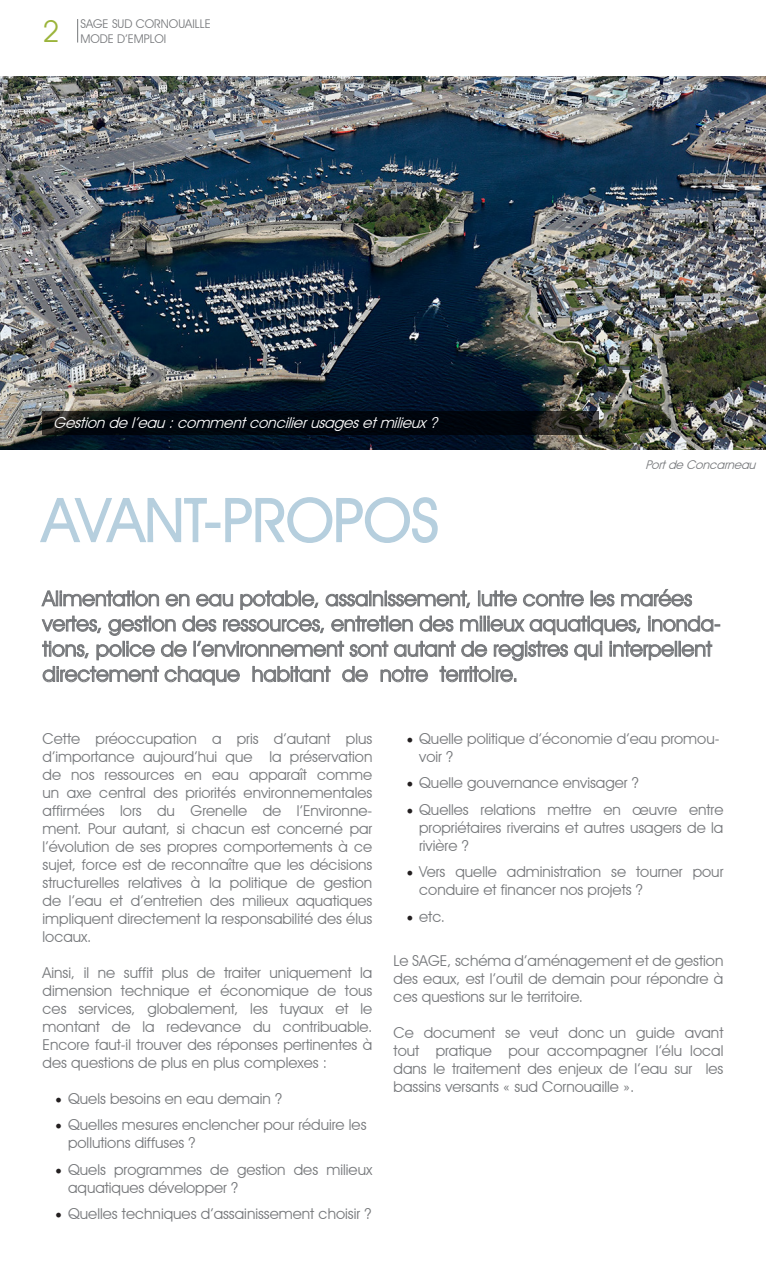
<style>
.page{position:relative;width:766px;height:1276px;background:#fff}
.page>*{position:absolute;margin:0;border:0;box-sizing:border-box;transform-origin:0 0}
.t1{font:60px "Avant Garde IT Cby BT";color:#b6cfde}
.t2{font:30px "Avant Garde IT Cby BT";color:#9bb43b}
.t3{font:21px/25.2px "Avant Garde IT Cby BT";color:#76787b}
.t4{font:15px/18px "Avant Garde IT Cby BT";color:#76787b;text-align:justify}
.t5{font:italic 15px "Avant Garde IT Cby BT";color:#fff}
.t6{font:12px/14.4px "Avant Garde IT Cby BT";color:#76787b}
.t7{font:italic 12px "Avant Garde IT Cby BT";color:#76787b}
.s1{font-family:"Minion Pro";font-size:18px;color:#231f20}
</style>
<div class="page">
<svg style="left:77px;top:19px;width:1px;height:24px"></svg>
<svg style="left:40px;top:498px;width:167px;height:45px"></svg>
<div style="left:205px;top:522px;width:15px;height:6px;border:2px solid #b6cfde"></div>
<svg style="left:225px;top:497px;width:213px;height:46px"></svg>
<svg style="left:41px;top:589px;width:678px;height:96px"></svg>
<img style="left:0;top:76px;width:765px;height:373px">
<svg style="left:43px;top:411px;width:555px;height:23px;fill:#00060d"></svg>
<p class="t2" style="left:43px;top:13px;width:18px">2</p>
<p class="t6" style="left:80px;top:17px;width:132px">SAGE SUD CORNOUAILLE<br>MODE D’EMPLOI</p>
<p class="t5" style="left:53px;top:414px;width:389px">Gestionde l’eau:commentconcilierusagesetmilieux?</p>
<p class="t1" style="left:43px;top:483px;width:398px">AVANT-PROPOS</p>
<p class="t7" style="left:645px;top:458px;width:115px">Portde Concarneau</p>
<p class="t3" style="left:43px;top:585px;width:679px">Alimentation en eau potable, assainissement, lutte contre les marées vertes, gestion des ressources, entretien des milieux aquatiques, inonda&shy;tions, police de l’environnement sont autant de registres qui interpellent directement chaque habitant de notre territoire.</p>
<p class="t4" style="left:43px;top:729px;width:331px">Cette préoccupation a pris d’autant plus d’importance aujourd’hui que la préservation de nos ressources en eau apparaît comme un axe central des priorités environnementales affirmées lors du Grenelle de l’Environne&shy;ment. Pour autant, si chacun est concerné par l’évolution de ses propres comportements à ce sujet, force est de reconnaître que les décisions structurelles relatives à la politique de gestion de l’eau et d’entretien des milieux aquatiques impliquent directement la responsabilité des élus locaux.</p>
<p class="t4" style="left:43px;top:963px;width:331px">Ainsi, il ne suffit plus de traiter uniquement la dimension technique et économique de tous ces services, globalement, les tuyaux et le montant de la redevance du contribuable.<br>Encore faut-il trouver des réponses pertinentes à des questions de plus en plus complexes :</p>
<p class="t4" style="left:55px;top:1089px;width:228px"><span class="s1">•</span> Quels besoins en eau demain ?</p>
<p class="t4" style="left:68px;top:1115px;width:300px;text-indent:-13px"><span class="s1">•</span> Quelles mesures enclencher pour réduire les pollutions diffuses ?</p>
<p class="t4" style="left:68px;top:1160px;width:305px;text-indent:-13px"><span class="s1">•</span> Quels programmes de gestion des milieux aquatiques développer ?</p>
<p class="t4" style="left:55px;top:1205px;width:317px"><span class="s1">•</span> Quelles techniques d’assainissement choisir ?</p>
<p class="t4" style="left:419px;top:729px;width:302px;text-indent:-13px"><span class="s1">•</span> Quelle politique d’économie d’eau promou&shy;voir ?</p>
<p class="t4" style="left:406px;top:773px;width:234px"><span class="s1">•</span> Quelle gouvernance envisager ?</p>
<p class="t4" style="left:419px;top:800px;width:306px;text-indent:-13px"><span class="s1">•</span> Quelles relations mettre en œuvre entre propriétaires riverains et autres usagers de la rivière ?</p>
<p class="t4" style="left:419px;top:863px;width:306px;text-indent:-13px"><span class="s1">•</span> Vers quelle administration se tourner pour conduire et financer nos projets ?</p>
<p class="t4" style="left:406px;top:907px;width:40px"><span class="s1">•</span> etc.</p>
<p class="t4" style="left:393px;top:952px;width:331px">Le SAGE, schéma d’aménagement et de gestion des eaux, est l’outil de demain pour répondre à ces questions sur le territoire.</p>
<p class="t4" style="left:393px;top:1024px;width:331px">Ce document se veut donc un guide avant tout pratique pour accompagner l’élu local dans le traitement des enjeux de l’eau sur les bassins versants « sud Cornouaille ».</p>
</div>
